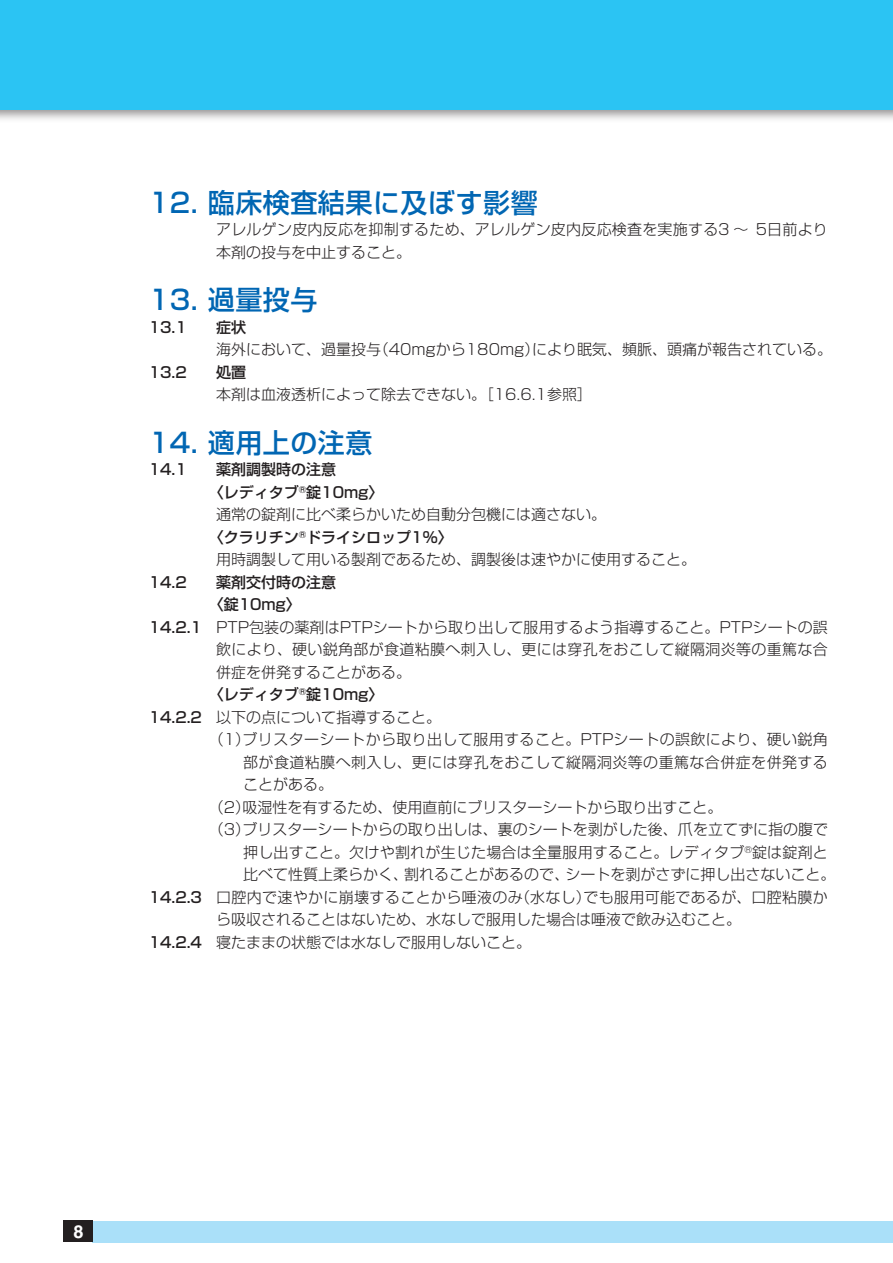
<style>
.page{position:relative;width:893px;height:1263px;background:#fff}
.page>*{position:absolute;margin:0;border:0;box-sizing:border-box;transform-origin:0 0}
.t1{font:500 27px "Shin Go Pro";letter-spacing:.02em;color:#0166b3}
.t2{font:700 18px "Helvetica";color:#fff}
.t3{font:300 15px/22.5px "Shin Go Pro";color:#231f20}
.t4{font:300 15px "Shin Go Pro";letter-spacing:.025em;color:#231f20}
.t5{font:500 15px "Shin Go Pro";color:#231f20}
.t6{font:300 15px "Shin Go Pro";letter-spacing:.02em;color:#231f20}
.t7{font:300 15px "Shin Go Pro";letter-spacing:.03em;color:#231f20}
.s1{font-weight:500}
</style>
<div class="page">
<img style="left:0;top:109px;width:893px;height:11px">
<div style="left:0;top:0;width:893px;height:109px;background:#2bc4f3"></div>
<div style="left:93px;top:1221px;width:800px;height:21px;background:#aae0f9"></div>
<div style="left:64px;top:1221px;width:29px;height:21px;background:#231f20"></div>
<h1 class="t1" style="left:149px;top:180px;width:391px">12. 臨床検査結果に及ぼす影響</h1>
<p class="t3" style="left:216px;top:217px;width:613px">アレルゲン皮内反応を抑制するため、アレルゲン皮内反応検査を実施する3 ～ 5日前より本剤の投与を中止すること。</p>
<h1 class="t1" style="left:149px;top:278px;width:170px">13. 過量投与</h1>
<p class="t5" style="left:149px;top:315px;width:40px">13.1</p>
<p class="t5" style="left:216px;top:315px;width:31px">症状</p>
<p class="t3" style="left:216px;top:337px;width:617px">海外において、過量投与（40mgから180mg）により眠気、頻脈、頭痛が報告されている。</p>
<p class="t5" style="left:149px;top:360px;width:40px">13.2</p>
<p class="t5" style="left:216px;top:360px;width:31px">処置</p>
<p class="t3" style="left:216px;top:382px;width:377px">本剤は血液透析によって除去できない。［16.6.1参照］</p>
<h1 class="t1" style="left:149px;top:420px;width:225px">14. 適用上の注意</h1>
<p class="t5" style="left:149px;top:457px;width:40px">14.1</p>
<p class="t5" style="left:216px;top:457px;width:121px">薬剤調製時の注意</p>
<p class="t5" style="left:209px;top:480px;width:176px">〈レディタブ<sup>®</sup>錠10mg〉</p>
<p class="t3" style="left:216px;top:502px;width:391px">通常の錠剤に比べ柔らかいため自動分包機には適さない。</p>
<p class="t5" style="left:209px;top:525px;width:245px">〈クラリチン<sup>®</sup>ドライシロップ1%〉</p>
<p class="t3" style="left:216px;top:547px;width:481px">用時調製して用いる製剤であるため、調製後は速やかに使用すること。</p>
<p class="t5" style="left:149px;top:570px;width:40px">14.2</p>
<p class="t5" style="left:216px;top:570px;width:121px">薬剤交付時の注意</p>
<p class="t5" style="left:209px;top:592px;width:94px">〈錠10mg〉</p>
<p class="t3" style="left:149px;top:614px;width:681px"><span class="s1">14.2.1</span> PTP包装の薬剤はPTPシートから取り出して服用するよう指導すること。PTPシートの誤</p>
<p class="t6" style="left:216px;top:637px;width:613px">飲により、硬い鋭角部が食道粘膜へ刺入し、更には穿孔をおこして縦隔洞炎等の重篤な合</p>
<p class="t3" style="left:216px;top:659px;width:189px">併症を併発することがある｡</p>
<p class="t5" style="left:209px;top:682px;width:176px">〈レディタブ<sup>®</sup>錠10mg〉</p>
<p class="t3" style="left:149px;top:704px;width:294px"><span class="s1">14.2.2</span> 以下の点について指導すること。</p>
<p class="t4" style="left:209px;top:727px;width:621px">（1）ブリスターシートから取り出して服用すること。PTPシートの誤飲により、硬い鋭角</p>
<p class="t7" style="left:243px;top:750px;width:586px">部が食道粘膜へ刺入し、更には穿孔をおこして縦隔洞炎等の重篤な合併症を併発する</p>
<p class="t3" style="left:243px;top:772px;width:84px">ことがある｡</p>
<p class="t3" style="left:209px;top:794px;width:515px">（2）吸湿性を有するため、使用直前にブリスターシートから取り出すこと。</p>
<p class="t3" style="left:209px;top:817px;width:621px">（3）ブリスターシートからの取り出しは、裏のシートを剥がした後、爪を立てずに指の腹で</p>
<p class="t3" style="left:243px;top:839px;width:586px">押し出すこと。欠けや割れが生じた場合は全量服用すること。レディタブ<sup>®</sup>錠は錠剤と</p>
<p class="t3" style="left:243px;top:862px;width:594px">比べて性質上柔らかく、割れることがあるので、シートを剥がさずに押し出さないこと。</p>
<p class="t4" style="left:149px;top:885px;width:681px"><span class="s1">14.2.3</span> 口腔内で速やかに崩壊することから唾液のみ（水なし）でも服用可能であるが、口腔粘膜か</p>
<p class="t3" style="left:216px;top:907px;width:526px">ら吸収されることはないため、水なしで服用した場合は唾液で飲み込むこと。</p>
<p class="t3" style="left:149px;top:929px;width:384px"><span class="s1">14.2.4</span> 寝たままの状態では水なしで服用しないこと。</p>
<p class="t2" style="left:73px;top:1221px;width:12px">8</p>
</div>
